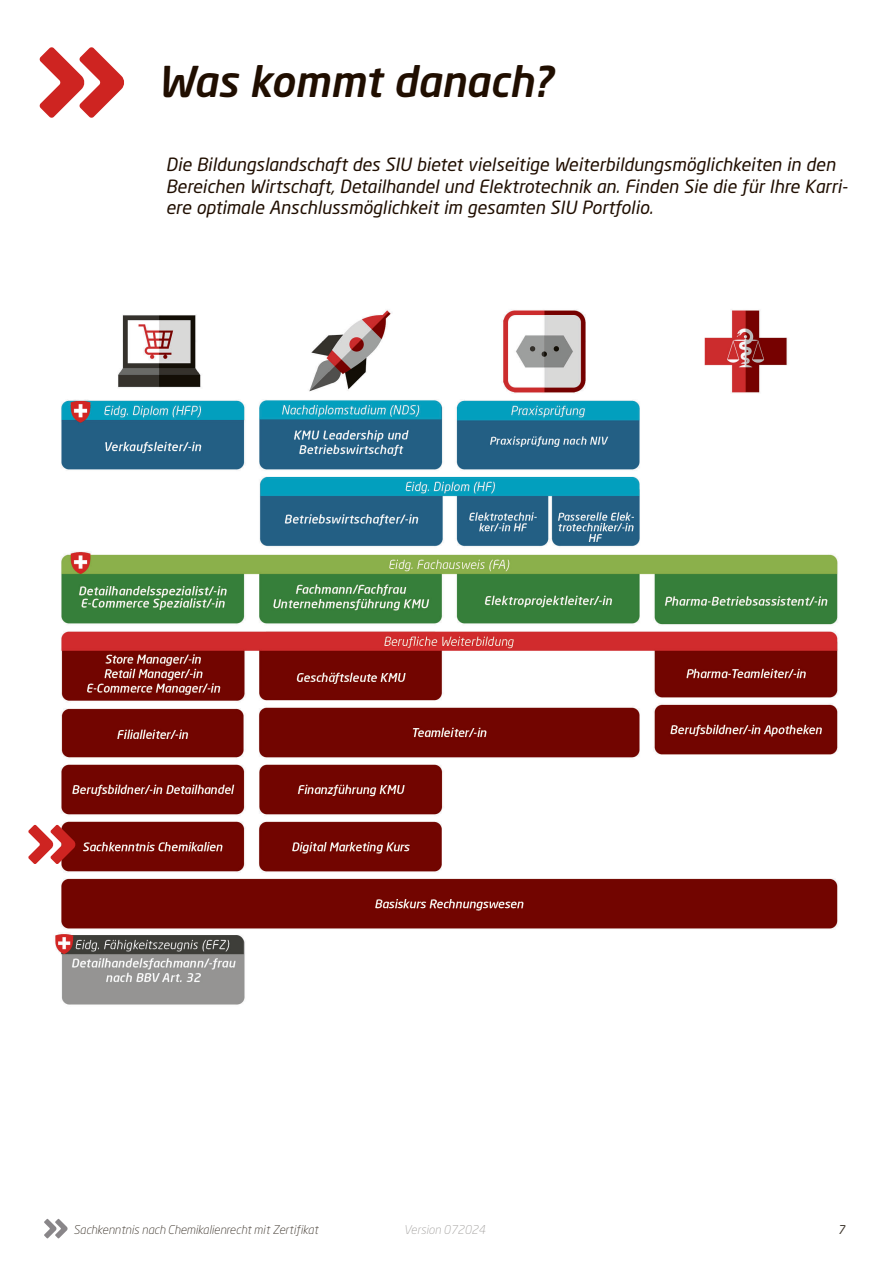
<style>
.page{position:relative;width:893px;height:1263px;background:#fff}
.page>*{position:absolute;margin:0;border:0;box-sizing:border-box;transform-origin:0 0}
.t1{font:italic 500 42px "Neo Sans W1 G";color:#200e00}
._06_Untertitel_roter_Balken{font:italic 18px/21.6px "Neo Sans W1 G";color:#200e00}
.t2{font:italic 300 12px "Neo Sans W1 G";color:#3c342b}
.t3{font:italic 300 12px "Neo Sans W1 G";color:#a5a3a1}
.t4{font:italic 12px "Neo Sans W1 G";color:#3c342b}
</style>
<div class="page">
<svg style="left:44px;top:1219px;width:24px;height:19px"></svg>
<img style="left:55px;top:309px;width:783px;height:696px">
<svg style="left:40px;top:47px;width:84px;height:71px"></svg>
<svg style="left:28px;top:825px;width:47px;height:39px"></svg>
<p class="t1" style="left:158px;top:55px;width:396px">Was kommt danach?</p>
<p class="_06_Untertitel_roter_Balken" style="left:166px;top:153px;width:683px">Die Bildungslandschaft des SIU bietet vielseitige Weiterbildungsmöglichkeiten in den<br>Bereichen Wirtschaft, Detailhandel und Elektrotechnik an. Finden Sie die für Ihre Karri&shy;ere optimale Anschlussmöglichkeit im gesamten SIU Portfolio.</p>
<p class="t2" style="left:74px;top:1222px;width:246px">Sachkenntnis nach Chemikalienrecht mit Zertifikat</p>
<p class="t3" style="left:404px;top:1222px;width:83px">Version 072024</p>
<p class="t4" style="left:838px;top:1222px;width:9px">7</p>
</div>
